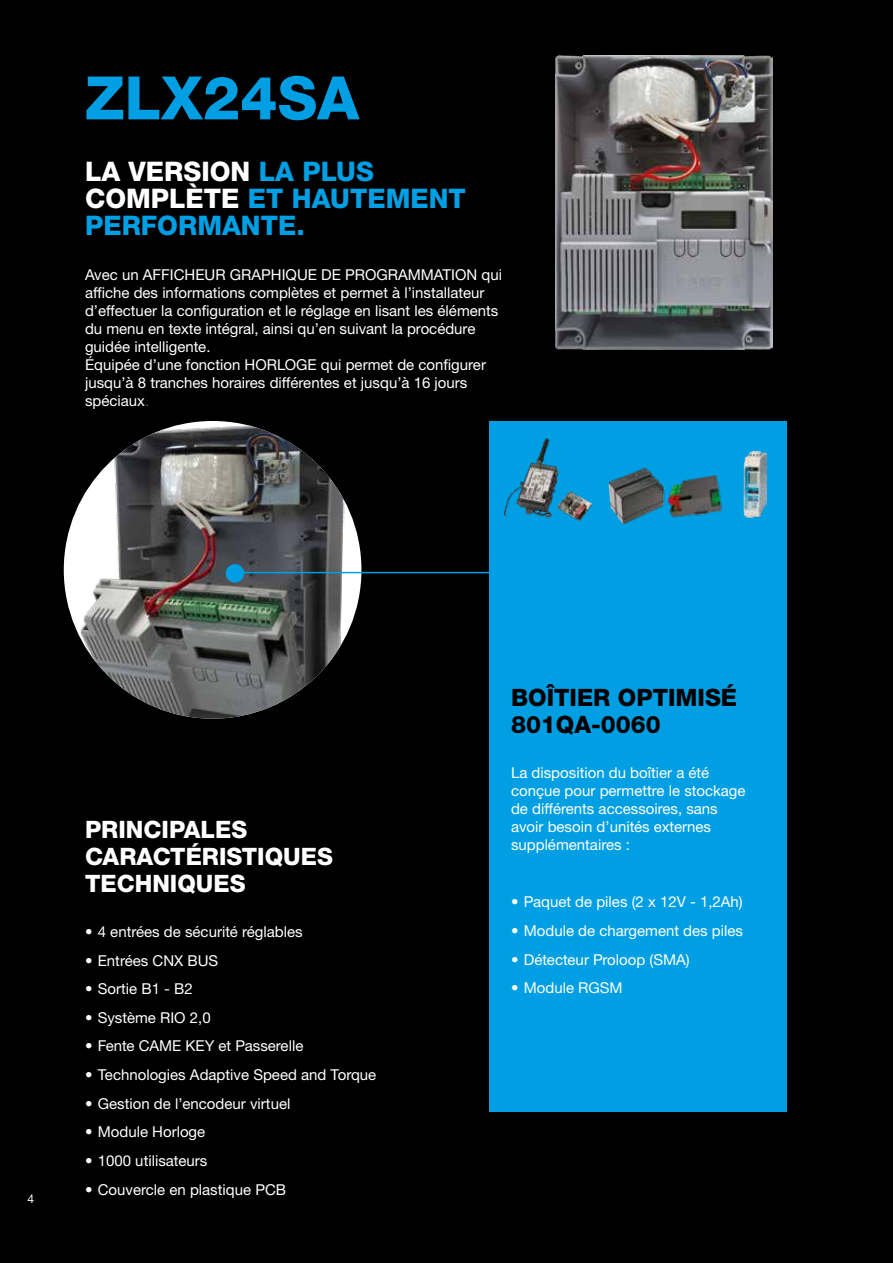
<style>
.page{position:relative;width:893px;height:1263px;background:#000}
.page>*{position:absolute;margin:0;border:0;box-sizing:border-box;transform-origin:0 0}
.t1{font:800 60px "Helvetica Neue LTW1 G";color:#009fe3}
.t2{font:800 27px/27px "Helvetica Neue LTW1 G";color:#009fe3}
.t3{font:800 24px/27px "Helvetica Neue LTW1 G";color:#fff}
.t4{font:800 24px/27px "Helvetica Neue LTW1 G";color:#000}
.t5{font:15px/18px "Helvetica Neue LTW1 G";color:#fff}
.t6{font:12px "Helvetica Neue LTW1 G";color:#fff}
.s1{color:#fff}
.s2{color:#575756}
</style>
<div class="page">
<img style="left:556px;top:55px;width:217px;height:294px">
<div style="left:64px;top:421px;width:297px;height:298px;background:#fff;border-radius:50%"></div>
<img style="left:81px;top:421px;width:263px;height:298px">
<hr style="left:235px;top:572px;width:552px;height:1px;background:#009fe3">
<div style="left:226px;top:564px;width:18px;height:19px;background:#009fe3;border-radius:50%"></div>
<div style="left:489px;top:421px;width:298px;height:691px;background:#009fe3"></div>
<img style="left:504px;top:438px;width:262px;height:86px">
<h1 class="t1" style="left:85px;top:62px;width:276px">ZLX24SA</h1>
<h2 class="t2" style="left:85px;top:158px;width:382px"><span class="s1">LA VERSION</span> LA PLUS<br><span class="s1">COMPLÈTE</span> ET HAUTEMENT<br>PERFORMANTE.</h2>
<p class="t5" style="left:85px;top:265px;width:418px">Avec un AFFICHEUR GRAPHIQUE DE PROGRAMMATION qui affiche des informations complètes et permet à l’installateur d’effectuer la configuration et le réglage en lisant les éléments du menu en texte intégral, ainsi qu’en suivant la procédure guidée intelligente.<br>Équipée d’une fonction HORLOGE qui permet de configurer jusqu’à 8 tranches horaires différentes et jusqu’à 16 jours spéciaux<span class="s2">.</span></p>
<p class="t6" style="left:28px;top:1192px;width:8px">4</p>
<h3 class="t3" style="left:85px;top:816px;width:249px">PRINCIPALES<br>CARACTÉRISTIQUES<br>TECHNIQUES</h3>
<p class="t5" style="left:85px;top:922px;width:219px">• 4 entrées de sécurité réglables</p>
<p class="t5" style="left:85px;top:951px;width:135px">• Entrées CNX BUS</p>
<p class="t5" style="left:85px;top:980px;width:109px">• Sortie B1 - B2</p>
<p class="t5" style="left:85px;top:1008px;width:127px">• Système RIO 2,0</p>
<p class="t5" style="left:85px;top:1037px;width:220px">• Fente CAME KEY et Passerelle</p>
<p class="t5" style="left:85px;top:1066px;width:293px">• Technologies Adaptive Speed and Torque</p>
<p class="t5" style="left:85px;top:1094px;width:207px">• Gestion de l’encodeur virtuel</p>
<p class="t5" style="left:85px;top:1123px;width:122px">• Module Horloge</p>
<p class="t5" style="left:85px;top:1151px;width:124px">• 1000 utilisateurs</p>
<p class="t5" style="left:85px;top:1180px;width:203px">• Couvercle en plastique PCB</p>
<h3 class="t4" style="left:511px;top:684px;width:228px">BOÎTIER OPTIMISÉ<br>801QA-0060</h3>
<p class="t5" style="left:511px;top:764px;width:236px">La disposition du boîtier a été conçue pour permettre le stockage de différents accessoires, sans avoir besoin d’unités externes supplémentaires :</p>
<p class="t5" style="left:511px;top:893px;width:233px">• Paquet de piles (2 x 12V - 1,2Ah)</p>
<p class="t5" style="left:511px;top:921px;width:233px">• Module de chargement des piles</p>
<p class="t5" style="left:511px;top:950px;width:180px">• Détecteur Proloop (SMA)</p>
<p class="t5" style="left:511px;top:979px;width:113px">• Module RGSM</p>
</div>
